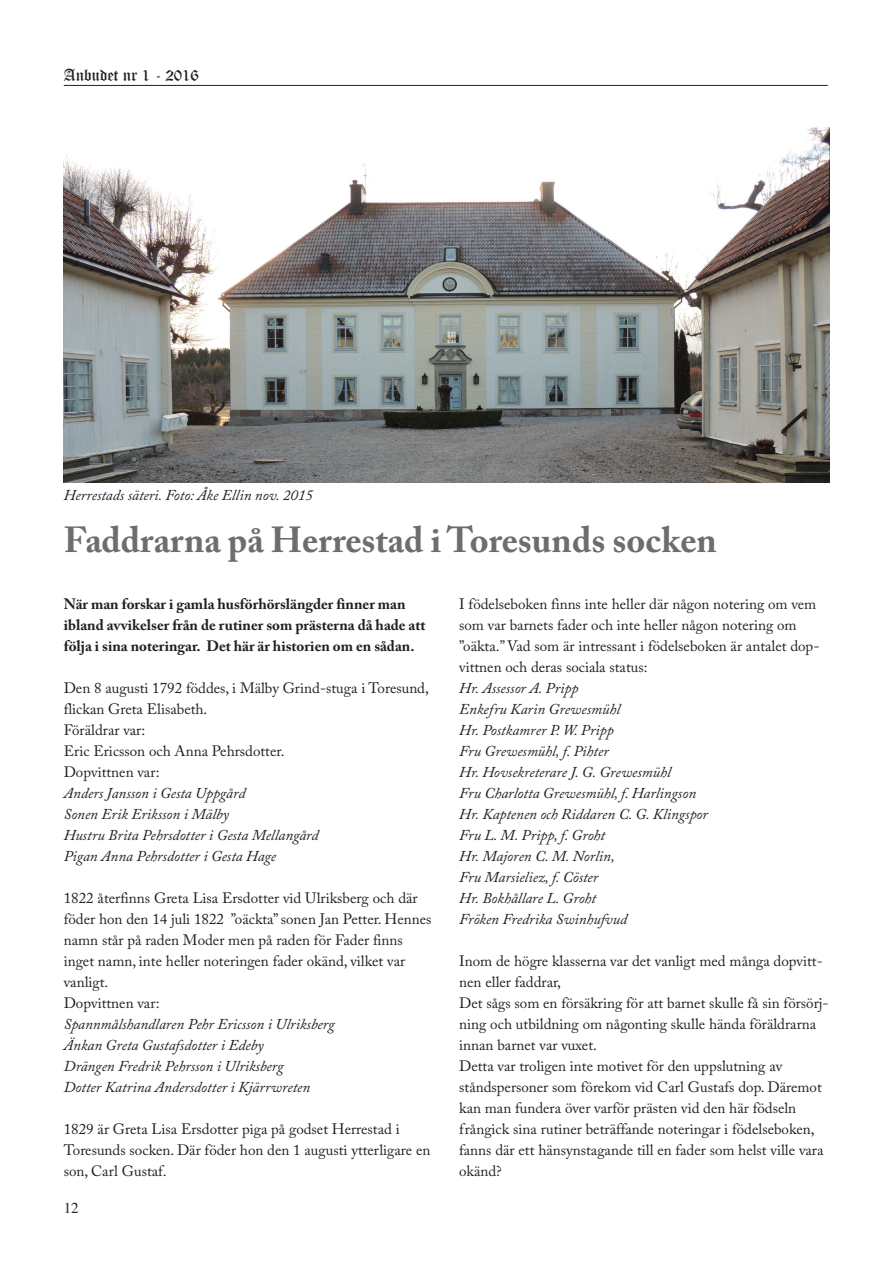
<style>
.page{position:relative;width:893px;height:1263px;background:#fff}
.page>*{position:absolute;margin:0;border:0;box-sizing:border-box;transform-origin:0 0}
.t1{font:700 36px "Adobe Caslon Pro";color:#6c6d70}
.t2{font:16.5px "Old English Text";color:#231f20}
.t3{font:15px/21px "Adobe Caslon Pro";color:#231f20}
.t4{font:italic 15px/21px "Adobe Caslon Pro";color:#231f20}
.t5{font:700 15px/21px "Adobe Caslon Pro";color:#231f20}
.t6{font:15px "Times";color:#231f20}
</style>
<div class="page">
<img style="left:64px;top:128px;width:765px;height:355px">
<hr style="left:64px;top:85px;width:764px;height:1px;background:#231f20">
<p class="t2" style="left:64px;top:65px;width:137px">Anbudet nr 1 - 2016</p>
<p class="t4" style="left:64px;top:484px;width:251px">Herrestads säteri. Foto: Åke Ellin nov. 2015</p>
<h1 class="t1" style="left:64px;top:518px;width:655px">Faddrarna på Herrestad i Toresunds socken</h1>
<p class="t3" style="left:459px;top:593px;width:362px">I födelseboken finns inte heller där någon notering om vem som var barnets fader och inte heller någon notering om ”oäkta.” Vad som är intressant i födelseboken är antalet dop&shy;vittnen och deras sociala status:</p>
<p class="t4" style="left:459px;top:677px;width:250px">Hr. Assessor A. Pripp<br>Enkefru Karin Grewesmühl<br>Hr. Postkamrer P. W. Pripp<br>Fru Grewesmühl, f. Pihter<br>Hr. Hovsekreterare J. G. Grewesmühl<br>Fru Charlotta Grewesmühl, f. Harlingson<br>Hr. Kaptenen och Riddaren C. G. Klingspor<br>Fru L. M. Pripp, f. Groht<br>Hr. Majoren C. M. Norlin,<br>Fru Marsieliez, f. Cöster<br>Hr. Bokhållare L. Groht<br>Fröken Fredrika Swinhufvud</p>
<p class="t3" style="left:459px;top:950px;width:371px">Inom de högre klasserna var det vanligt med många dopvitt&shy;nen eller faddrar,<br>Det sågs som en försäkring för att barnet skulle få sin försörj&shy;ning och utbildning om någonting skulle hända föräldrarna innan barnet var vuxet.<br>Detta var troligen inte motivet för den uppslutning av ståndspersoner som förekom vid Carl Gustafs dop. Däremot kan man fundera över varför prästen vid den här födseln frångick sina rutiner beträffande noteringar i födelseboken, fanns där ett hänsynstagande till en fader som helst ville vara okänd?</p>
<p class="t5" style="left:64px;top:593px;width:363px">När man forskar i gamla husförhörslängder finner man ibland avvikelser från de rutiner som prästerna då hade att följa i sina noteringar. Det här är historien om en sådan.</p>
<p class="t3" style="left:64px;top:677px;width:367px">Den 8 augusti 1792 föddes, i Mälby Grind-stuga i Toresund, flickan Greta Elisabeth.<br>Föräldrar var:<br>Eric Ericsson och Anna Pehrsdotter.<br>Dopvittnen var:</p>
<p class="t4" style="left:64px;top:782px;width:256px">Anders Jansson i Gesta Uppgård<br>Sonen Erik Eriksson i Mälby<br>Hustru Brita Pehrsdotter i Gesta Mellangård Pigan Anna Pehrsdotter i Gesta Hage</p>
<p class="t3" style="left:64px;top:887px;width:369px">1822 återfinns Greta Lisa Ersdotter vid Ulriksberg och där föder hon den 14 juli 1822 ”oäckta” sonen Jan Petter. Hennes namn står på raden Moder men på raden för Fader finns inget namn, inte heller noteringen fader okänd, vilket var vanligt.<br>Dopvittnen var:</p>
<p class="t4" style="left:64px;top:1013px;width:272px">Spannmålshandlaren Pehr Ericsson i Ulriksberg Änkan Greta Gustafsdotter i Edeby<br>Drängen Fredrik Pehrsson i Ulriksberg<br>Dotter Katrina Andersdotter i Kjärrwreten</p>
<p class="t3" style="left:64px;top:1118px;width:368px">1829 är Greta Lisa Ersdotter piga på godset Herrestad i<br>Toresunds socken. Där föder hon den 1 augusti ytterligare en son, Carl Gustaf.</p>
<p class="t6" style="left:64px;top:1194px;width:16px">12</p>
</div>
